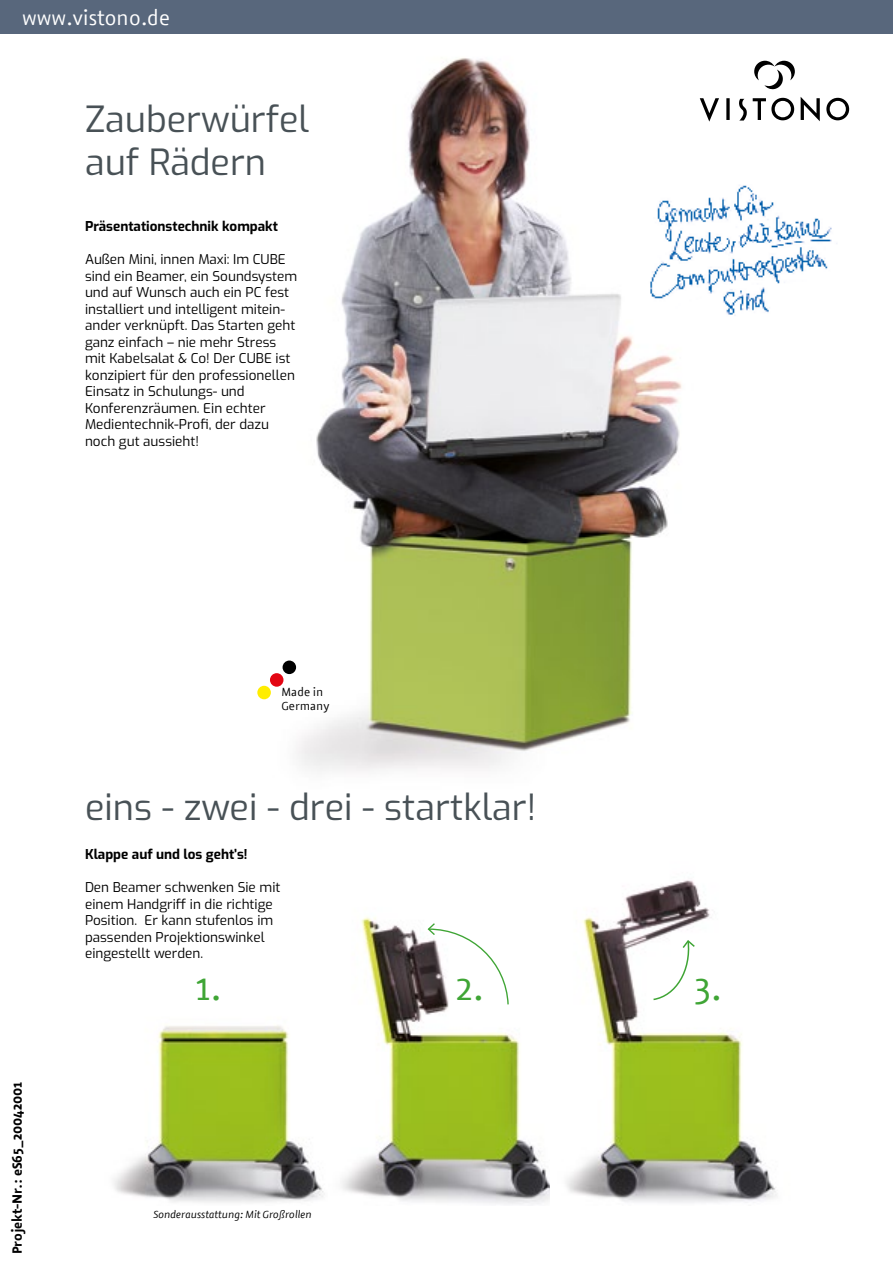
<style>
.page{position:relative;width:893px;height:1263px;background:#fff}
.page>*{position:absolute;margin:0;border:0;box-sizing:border-box;transform-origin:0 0}
.t1{font:36px/43.2px "Exo";color:#485156}
.t2{font:36px "Azuro";color:#3fa535}
.t3{font:21px "Azuro";color:#fff}
.t4{font:13.5px/16.5px "Exo";color:#000}
.t5{font:700 13.5px "Exo";color:#000}
.t6{font:700 13.5px "Azuro";color:#000}
.t7{font:11.85px/14.2px "Azuro";color:#000}
.t8{font:italic 10.5px "Azuro";color:#000}
</style>
<div class="page">
<img style="left:259px;top:58px;width:423px;height:713px">
<img style="left:114px;top:1025px;width:210px;height:178px">
<img style="left:342px;top:917px;width:208px;height:287px">
<img style="left:566px;top:880px;width:211px;height:323px">
<svg style="left:427px;top:922px;width:82px;height:84px"></svg>
<svg style="left:652px;top:939px;width:44px;height:62px"></svg>
<div style="left:257px;top:686px;width:14px;height:13px;background:#ffed00;border-radius:50%"></div>
<div style="left:270px;top:673px;width:13px;height:14px;background:#e30613;border-radius:50%"></div>
<div style="left:283px;top:660px;width:13px;height:14px;background:#000;border-radius:50%"></div>
<img style="left:625px;top:172px;width:212px;height:147px">
<div style="left:0;top:0;width:893px;height:34px;background:#58677c"></div>
<div style="left:629px;top:61px;width:249px;height:76px;background:#fff"></div>
<svg style="left:699px;top:61px;width:151px;height:61px"></svg>
<h2 class="t3" style="left:22px;top:3px;width:150px">www.vistono.de</h2>
<h1 class="t1" style="left:85px;top:96px;width:226px">Zauberwürfel auf Rädern</h1>
<p class="t5" style="left:85px;top:216px;width:194px">Präsentationstechnik kompakt</p>
<p class="t4" style="left:85px;top:250px;width:214px">Außen Mini, innen Maxi: Im CUBE sind ein Beamer, ein Soundsystem und auf Wunsch auch ein PC fest installiert und intelligent mitein&shy;ander verknüpft. Das Starten geht ganz einfach – nie mehr Stress mit Kabelsalat &amp; Co! Der CUBE ist konzipiert für den professionellen<br>Einsatz in Schulungs- und<br>Konferenzräumen. Ein echter<br>Medientechnik-Profi, der dazu noch gut aussieht!</p>
<p class="t7" style="left:281px;top:684px;width:49px">Made in<br>Germany</p>
<h1 class="t1" style="left:85px;top:783px;width:453px">eins - zwei - drei - startklar!</h1>
<p class="t5" style="left:85px;top:844px;width:164px">Klappe auf und los geht’s!</p>
<p class="t4" style="left:85px;top:878px;width:197px">Den Beamer schwenken Sie mit einem Handgriff in die richtige<br>Position. Er kann stufenlos im passenden Projektionswinkel eingestellt werden.</p>
<p class="t6" style="left:7px;top:1254px;width:174px;rotate:-90deg">Projekt-Nr.: eS65_20042001</p>
<h1 class="t2" style="left:196px;top:962px;width:27px">1.</h1>
<h1 class="t2" style="left:456px;top:962px;width:29px">2.</h1>
<h1 class="t2" style="left:695px;top:962px;width:29px">3.</h1>
<p class="t8" style="left:153px;top:1206px;width:160px">Sonderausstattung: Mit Großrollen</p>
</div>
